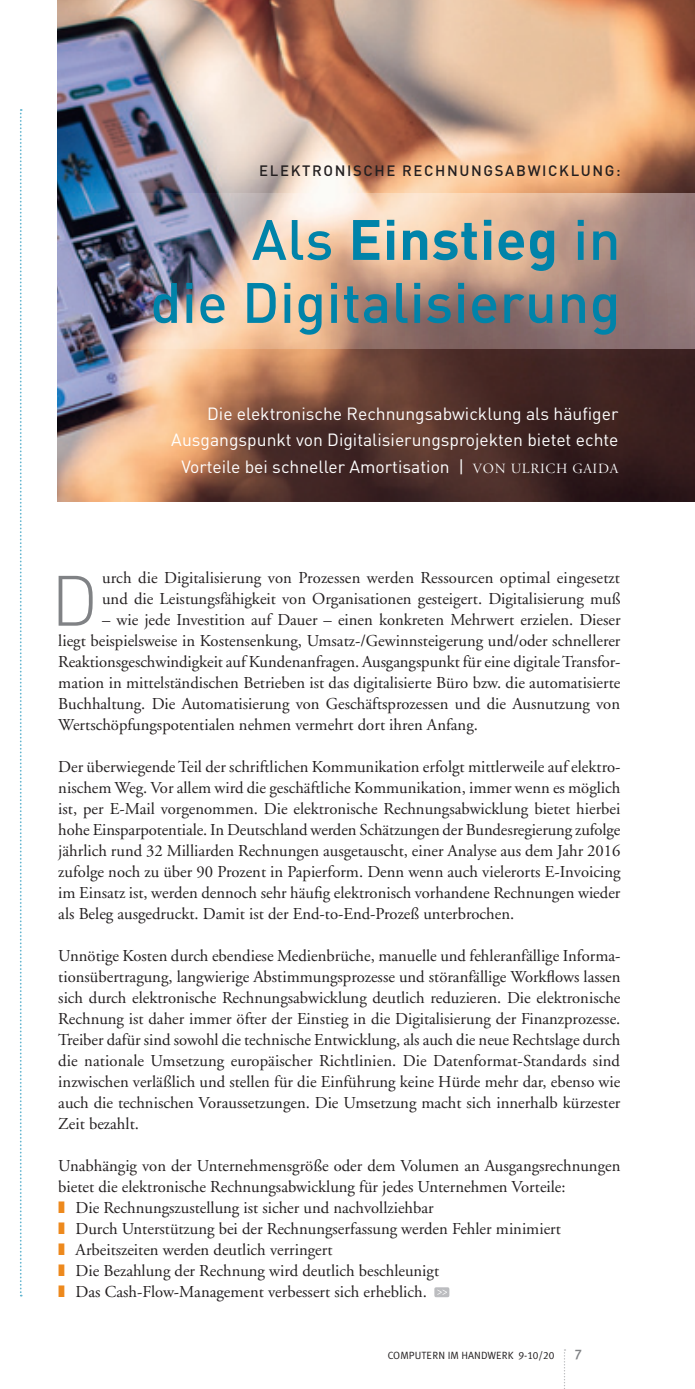
<style>
.page{position:relative;width:695px;height:1389px;background:#fff}
.page>*{position:absolute;margin:0;border:0;box-sizing:border-box;transform-origin:0 0}
.Initale{font:300 70px "DINOT";color:#808285}
._1_Artikelhead{font:500 56px "DINOT";letter-spacing:.01em;color:#0083a9}
._1_Artikelhead-2{font:700 56px "DINOT";letter-spacing:.01em;color:#0083a9}
._2_Einleitung_10_pt{font:17.5px/26.2px "DINOT";color:#fff;text-align:center}
._3_Fließtext{font:16.62px/21px "Adobe Garamond LT";color:#231f20;text-align:justify}
.Overline_schwarz{font:500 14.88px "DINOT";letter-spacing:.11em;color:#231f20}
._3_Fließtext-2{font:14px "Meta Plus Medium Caps";color:#808285}
._2_Einleitung_10_pt-2{font:10.5px "Meta Plus Normal Caps";color:#231f20}
.s1{font-weight:500}
.s2{font-family:"Adobe Garamond LT Titling";font-size:14px}
.s3{color:#ed891d}
</style>
<div class="page">
<svg style="left:564px;top:1349px;width:1px;height:40px"></svg>
<svg style="left:20px;top:109px;width:2px;height:1187px"></svg>
<div style="left:434px;top:1287px;width:15px;height:10px;background:#bcbdc0;border-radius:2px"></div>
<svg style="left:437px;top:1289px;width:10px;height:6px"></svg>
<img style="left:57px;top:0;width:637px;height:501px">
<img style="left:57px;top:193px;width:637px;height:156px">
<p class="Overline_schwarz" style="left:259px;top:160px;width:362px">ELEKTRONISCHE RECHNUNGSABWICKLUNG:</p>
<p class="_1_Artikelhead-2" style="left:252px;top:202px;width:370px"><span class="s1">Als</span> Einstieg <span class="s1">in</span></p>
<p class="_1_Artikelhead" style="left:150px;top:265px;width:471px">die Digitalisierung</p>
<p class="_2_Einleitung_10_pt" style="left:207px;top:400px;width:413px">Die elektronische Rechnungsabwicklung als häufiger</p>
<p class="_2_Einleitung_10_pt" style="left:171px;top:426px;width:448px">Ausgangspunkt von Digitalisierungsprojekten bietet echte<br>Vorteile bei schneller Amortisation | <span class="s2">VON ULRICH GAIDA</span></p>
<p class="Initale" style="left:51px;top:553px;width:49px">D</p>
<p class="_3_Fließtext" style="left:102px;top:567px;width:519px">urch die Digitalisierung von Prozessen werden Ressourcen optimal eingesetzt und die Leistungsfähigkeit von Organisationen gesteigert. Digitalisierung muß</p>
<p class="_3_Fließtext" style="left:58px;top:609px;width:563px;text-indent:44px">– wie jede Investition auf Dauer – einen konkreten Mehrwert erzielen. Dieser liegt beispielsweise in Kostensenkung, Umsatz-/Gewinnsteigerung und/oder schnellerer Reaktionsgeschwindigkeit auf Kundenanfragen. Ausgangspunkt für eine digitale Transfor&shy;mation in mittelständischen Betrieben ist das digitalisierte Büro bzw. die automatisierte Buchhaltung. Die Automatisierung von Geschäftsprozessen und die Ausnutzung von Wertschöpfungspotentialen nehmen vermehrt dort ihren Anfang.</p>
<p class="_3_Fließtext" style="left:58px;top:756px;width:563px">Der überwiegende Teil der schriftlichen Kommunikation erfolgt mittlerweile auf elektro&shy;nischem Weg. Vor allem wird die geschäftliche Kommunikation, immer wenn es möglich ist, per E-Mail vorgenommen. Die elektronische Rechnungsabwicklung bietet hierbei hohe Einsparpotentiale. In Deutschland werden Schätzungen der Bundesregierung zufolge jährlich rund 32 Milliarden Rechnungen ausgetauscht, einer Analyse aus dem Jahr 2016 zufolge noch zu über 90 Prozent in Papierform. Denn wenn auch vielerorts E-Invoicing im Einsatz ist, werden dennoch sehr häufig elektronisch vorhandene Rechnungen wieder als Beleg ausgedruckt. Damit ist der End-to-End-Prozeß unterbrochen.</p>
<p class="_3_Fließtext" style="left:58px;top:945px;width:563px">Unnötige Kosten durch ebendiese Medienbrüche, manuelle und fehleranfällige Informa&shy;tionsübertragung, langwierige Abstimmungsprozesse und störanfällige Workflows lassen sich durch elektronische Rechnungsabwicklung deutlich reduzieren. Die elektronische Rechnung ist daher immer öfter der Einstieg in die Digitalisierung der Finanzprozesse.<br>Treiber dafür sind sowohl die technische Entwicklung, als auch die neue Rechtslage durch die nationale Umsetzung europäischer Richtlinien. Die Datenformat-Standards sind inzwischen verläßlich und stellen für die Einführung keine Hürde mehr dar, ebenso wie auch die technischen Voraussetzungen. Die Umsetzung macht sich innerhalb kürzester Zeit bezahlt.</p>
<p class="_3_Fließtext" style="left:58px;top:1155px;width:563px">Unabhängig von der Unternehmensgröße oder dem Volumen an Ausgangsrechnungen bietet die elektronische Rechnungsabwicklung für jedes Unternehmen Vorteile:</p>
<p class="_3_Fließtext" style="left:58px;top:1197px;width:377px"><span class="s3">❚</span> Die Rechnungszustellung ist sicher und nachvollziehbar</p>
<p class="_3_Fließtext" style="left:58px;top:1218px;width:504px"><span class="s3">❚</span> Durch Unterstützung bei der Rechnungserfassung werden Fehler minimiert</p>
<p class="_3_Fließtext" style="left:58px;top:1239px;width:275px"><span class="s3">❚</span> Arbeitszeiten werden deutlich verringert</p>
<p class="_3_Fließtext" style="left:58px;top:1260px;width:382px"><span class="s3">❚</span> Die Bezahlung der Rechnung wird deutlich beschleunigt</p>
<p class="_3_Fließtext" style="left:58px;top:1281px;width:370px"><span class="s3">❚</span> Das Cash-Flow-Management verbessert sich erheblich.</p>
<p class="_2_Einleitung_10_pt-2" style="left:387px;top:1349px;width:168px">COMPUTERN IM HANDWERK 9-10/20</p>
<p class="_3_Fließtext-2" style="left:574px;top:1346px;width:9px">7</p>
</div>
